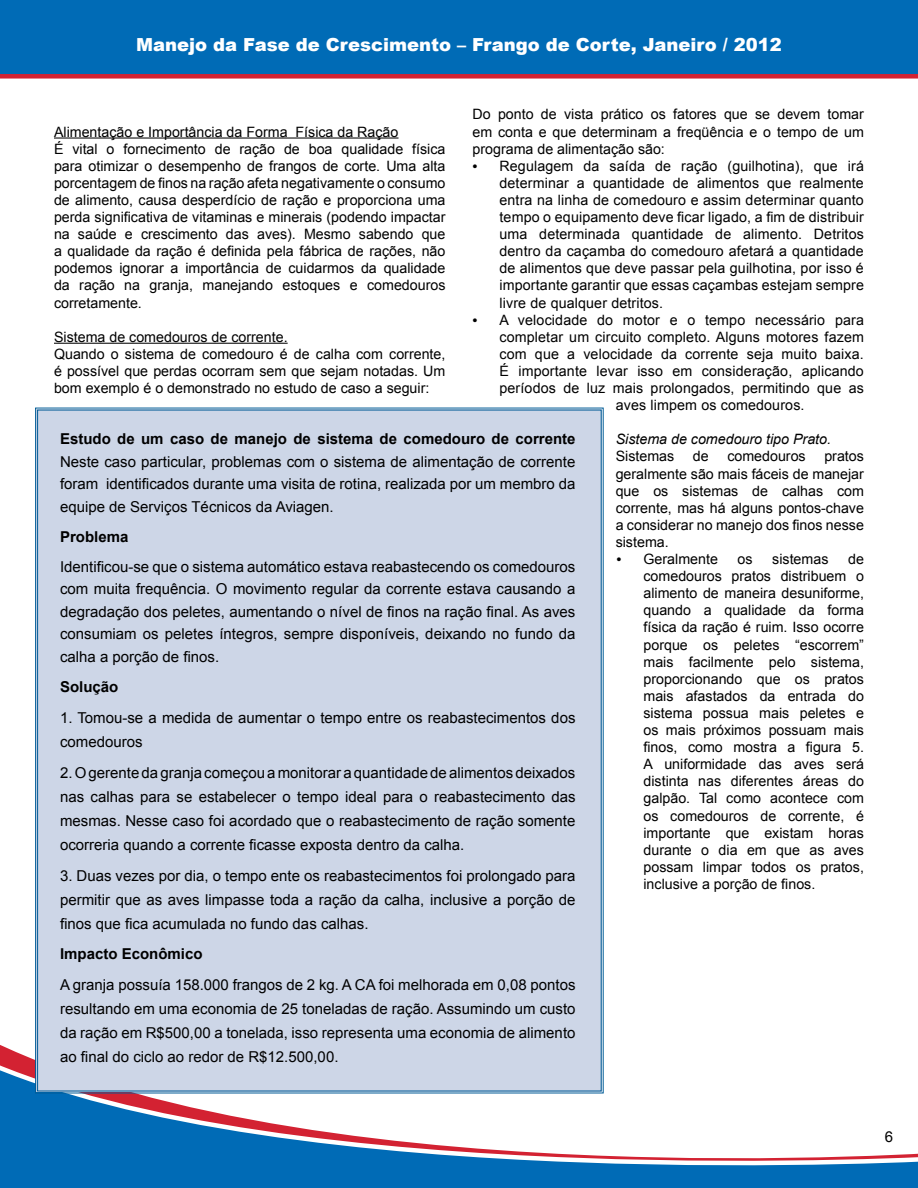
<style>
.page{position:relative;width:918px;height:1188px;background:#fff}
.page>*{position:absolute;margin:0;border:0;box-sizing:border-box;transform-origin:0 0}
.t1{font:900 18px "Arial";color:#fff}
.t2{font:15px/24px "Arial";color:#000;text-align:justify}
.t3{font:700 15px "Arial";color:#000}
.t4{font:14.25px/17.1px "Arial";color:#000;text-align:justify}
.t5{font:italic 14.25px "Arial";color:#000}
.s1{font-family:"Myriad Pro";font-size:18px}
</style>
<div class="page">
<svg style="left:0;top:1051px;width:918px;height:137px"></svg>
<div style="left:0;top:0;width:918px;height:79px;background:#006bb6"></div>
<hr style="left:54px;top:138px;width:345px;height:1px;background:#000">
<hr style="left:54px;top:343px;width:234px;height:1px;background:#000">
<svg style="left:35px;top:407px;width:569px;height:687px;background:#bccbe0"></svg>
<div style="left:60px;top:433px;width:516px;height:649px;background:#cdd6e7"></div>
<p class="t1" style="left:136px;top:31px;width:647px">Manejo da Fase de Crescimento – Frango de Corte, Janeiro / 2012</p>
<p class="t4" style="left:472px;top:106px;width:393px">Do ponto de vista prático os fatores que se devem tomar em conta e que determinam a freqüência e o tempo de um programa de alimentação são:</p>
<p class="t4" style="left:500px;top:157px;width:366px;text-indent:-27px"><span class="s1">•</span> Regulagem da saída de ração (guilhotina), que irá determinar a quantidade de alimentos que realmente entra na linha de comedouro e assim determinar quanto tempo o equipamento deve ficar ligado, a fim de distribuir uma determinada quantidade de alimento. Detritos dentro da caçamba do comedouro afetará a quantidade de alimentos que deve passar pela guilhotina, por isso é importante garantir que essas caçambas estejam sempre livre de qualquer detritos.</p>
<p class="t4" style="left:472px;top:311px;width:393px"><span class="s1">•</span> A velocidade do motor e o tempo necessário para</p>
<p class="t4" style="left:500px;top:328px;width:366px">completar um circuito completo. Alguns motores fazem</p>
<p class="t4" style="left:500px;top:345px;width:366px">com que a velocidade da corrente seja muito baixa.</p>
<p class="t4" style="left:500px;top:363px;width:366px">É importante levar isso em consideração, aplicando</p>
<p class="t4" style="left:500px;top:380px;width:366px">períodos de luz mais prolongados, permitindo que as</p>
<p class="t4" style="left:616px;top:397px;width:190px">aves limpem os comedouros.</p>
<p class="t5" style="left:616px;top:430px;width:217px">Sistema de comedouro tipo Prato.</p>
<p class="t4" style="left:616px;top:448px;width:60px">Sistemas</p>
<p class="t4" style="left:693px;top:448px;width:17px">de</p>
<p class="t4" style="left:727px;top:448px;width:80px">comedouros</p>
<p class="t4" style="left:54px;top:123px;width:393px;text-align:left">Alimentação e Importância da Forma Física da Ração<br>É vital o fornecimento de ração de boa qualidade física para otimizar o desempenho de frangos de corte. Uma alta porcentagem de finos na ração afeta negativamente o consumo de alimento, causa desperdício de ração e proporciona uma perda significativa de vitaminas e minerais (podendo impactar na saúde e crescimento das aves). Mesmo sabendo que a qualidade da ração é definida pela fábrica de rações, não podemos ignorar a importância de cuidarmos da qualidade da ração na granja, manejando estoques e comedouros corretamente.</p>
<p class="t4" style="left:54px;top:328px;width:393px;text-align:left">Sistema de comedouros de corrente.<br>Quando o sistema de comedouro é de calha com corrente, é possível que perdas ocorram sem que sejam notadas. Um bom exemplo é o demonstrado no estudo de caso a seguir:</p>
<p class="t3" style="left:60px;top:429px;width:517px">Estudo de um caso de manejo de sistema de comedouro de corrente</p>
<p class="t2" style="left:60px;top:450px;width:517px;line-height:22.5px">Neste caso particular, problemas com o sistema de alimentação de corrente foram identificados durante uma visita de rotina, realizada por um membro da equipe de Serviços Técnicos da Aviagen.</p>
<p class="t3" style="left:60px;top:527px;width:70px">Problema</p>
<p class="t2" style="left:60px;top:555px;width:517px;line-height:22.5px">Identificou-se que o sistema automático estava reabastecendo os comedouros com muita frequência. O movimento regular da corrente estava causando a degradação dos peletes, aumentando o nível de finos na ração final. As aves consumiam os peletes íntegros, sempre disponíveis, deixando no fundo da calha a porção de finos.</p>
<p class="t3" style="left:60px;top:677px;width:60px">Solução</p>
<p class="t2" style="left:60px;top:706px;width:517px">1. Tomou-se a medida de aumentar o tempo entre os reabastecimentos dos comedouros</p>
<p class="t2" style="left:60px;top:761px;width:517px">2. O gerente da granja começou a monitorar a quantidade de alimentos deixados nas calhas para se estabelecer o tempo ideal para o reabastecimento das mesmas. Nesse caso foi acordado que o reabastecimento de ração somente ocorreria quando a corrente ficasse exposta dentro da calha.</p>
<p class="t2" style="left:60px;top:863px;width:517px">3. Duas vezes por dia, o tempo ente os reabastecimentos foi prolongado para permitir que as aves limpasse toda a ração da calha, inclusive a porção de finos que fica acumulada no fundo das calhas.</p>
<p class="t3" style="left:60px;top:944px;width:144px">Impacto Econômico</p>
<p class="t2" style="left:60px;top:973px;width:517px">A granja possuía 158.000 frangos de 2 kg. A CA foi melhorada em 0,08 pontos resultando em uma economia de 25 toneladas de ração. Assumindo um custo da ração em R$500,00 a tonelada, isso representa uma economia de alimento ao final do ciclo ao redor de R$12.500,00.</p>
<p class="t4" style="left:616px;top:448px;width:250px;text-indent:209px">pratos geralmente são mais fáceis de manejar que os sistemas de calhas com corrente, mas há alguns pontos-chave a considerar no manejo dos finos nesse sistema.</p>
<p class="t4" style="left:616px;top:551px;width:103px"><span class="s1">•</span> Geralmente</p>
<p class="t4" style="left:738px;top:551px;width:17px">os</p>
<p class="t4" style="left:772px;top:551px;width:58px">sistemas</p>
<p class="t4" style="left:644px;top:551px;width:222px;text-indent:205px">de comedouros pratos distribuem o alimento de maneira desuniforme, quando a qualidade da forma física da ração é ruim. Isso ocorre porque os peletes “escorrem” mais facilmente pelo sistema, proporcionando que os pratos mais afastados da entrada do sistema possua mais peletes e os mais próximos possuam mais finos, como mostra a figura 5.<br>A uniformidade das aves será distinta nas diferentes áreas do galpão. Tal como acontece com os comedouros de corrente, é importante que existam horas durante o dia em que as aves possam limpar todos os pratos, inclusive a porção de finos.</p>
<p class="t2" style="left:885px;top:1125px;width:10px">6</p>
</div>
